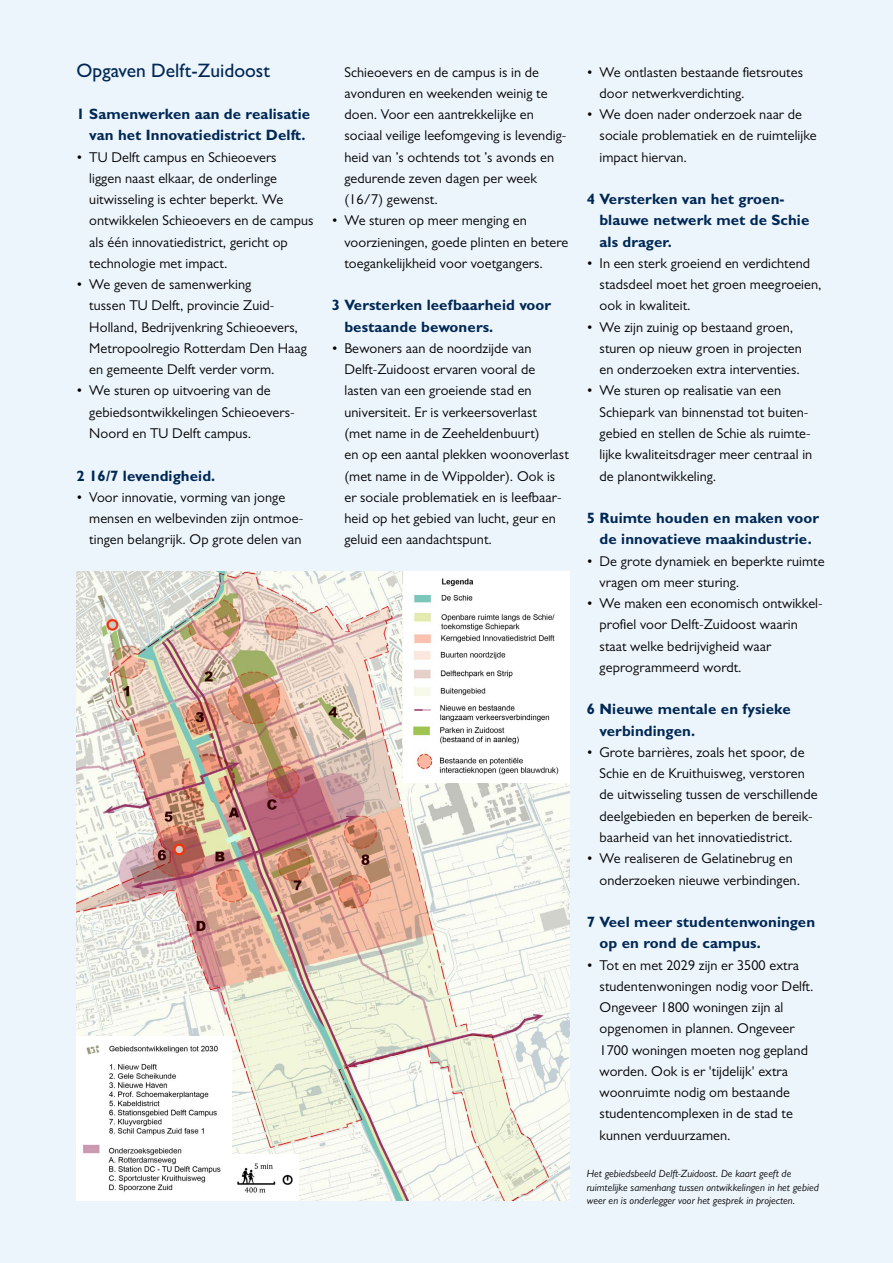
<style>
.page{position:relative;width:893px;height:1263px;background:#edf5fc}
.page>*{position:absolute;margin:0;border:0;box-sizing:border-box;transform-origin:0 0}
.H3_-_Paragraaf{font:500 19.5px "Gill Sans MT Pro";color:#002855}
.H4_-_Tussenkop_opsom{font:700 15px/21.3px "Gill Sans MT Pro";letter-spacing:.005em;color:#002855}
.t1{font:14.25px/21.3px "Gill Sans MT Pro";letter-spacing:.005em;color:#000}
.t2{font:italic 10.5px/13.5px "Gill Sans MT Pro";letter-spacing:.005em;color:#000}
</style>
<div class="page">
<img style="left:77px;top:571px;width:493px;height:629px">
<img style="left:403px;top:595px;width:167px;height:151px">
<img style="left:77px;top:1037px;width:154px;height:163px">
<img style="left:403px;top:746px;width:167px;height:36px">
<img style="left:231px;top:1155px;width:68px;height:45px">
<div style="left:403px;top:571px;width:167px;height:24px;background:#fff"></div>
<h3 class="H3_-_Paragraaf" style="left:77px;top:58px;width:195px">Opgaven Delft-Zuidoost</h3>
<h4 class="H4_-_Tussenkop_opsom" style="left:77px;top:103px;width:235px;text-align:center">1 Samenwerken aan de realisatie van het Innovatiedistrict Delft.</h4>
<p class="t1" style="left:89px;top:146px;width:226px;text-indent:-13px">• TU Delft campus en Schieoevers<br>liggen naast elkaar, de onderlinge uitwisseling is echter beperkt. We ontwikkelen Schieoevers en de campus als één innovatiedistrict, gericht op technologie met impact.</p>
<p class="t1" style="left:89px;top:274px;width:219px;text-indent:-13px">• We geven de samenwerking<br>tussen TU Delft, provincie Zuid-Holland, Bedrijvenkring Schieoevers, Metropoolregio Rotterdam Den Haag en gemeente Delft verder vorm.</p>
<p class="t1" style="left:89px;top:380px;width:207px;text-indent:-13px">• We sturen op uitvoering van de gebiedsontwikkelingen Schieoevers-<br>Noord en TU Delft campus.</p>
<h4 class="H4_-_Tussenkop_opsom" style="left:77px;top:464px;width:140px">2 16/7 levendigheid.</h4>
<p class="t1" style="left:89px;top:486px;width:216px;text-indent:-13px">• Voor innovatie, vorming van jonge mensen en welbevinden zijn ontmoe&shy;tingen belangrijk. Op grote delen van</p>
<p class="t1" style="left:344px;top:61px;width:223px">Schieoevers en de campus is in de avonduren en weekenden weinig te doen. Voor een aantrekkelijke en sociaal veilige leefomgeving is levendig&shy;heid van ’s ochtends tot ’s avonds en gedurende zeven dagen per week (16/7) gewenst.</p>
<p class="t1" style="left:344px;top:210px;width:225px;text-indent:-13px">• We sturen op meer menging en voorzieningen, goede plinten en betere toegankelijkheid voor voetgangers.</p>
<h4 class="H4_-_Tussenkop_opsom" style="left:344px;top:294px;width:208px;text-indent:-13px">3 Versterken leefbaarheid voor bestaande bewoners.</h4>
<p class="t1" style="left:344px;top:337px;width:226px;text-indent:-13px">• Bewoners aan de noordzijde van Delft-Zuidoost ervaren vooral de lasten van een groeiende stad en universiteit. Er is verkeersoverlast<br>(met name in de Zeeheldenbuurt)<br>en op een aantal plekken woonoverlast (met name in de Wippolder). Ook is er sociale problematiek en is leefbaar&shy;heid op het gebied van lucht, geur en geluid een aandachtspunt.</p>
<p class="t1" style="left:600px;top:61px;width:205px;text-indent:-13px">• We ontlasten bestaande fietsroutes door netwerkverdichting.</p>
<p class="t1" style="left:600px;top:103px;width:219px;text-indent:-13px">• We doen nader onderzoek naar de sociale problematiek en de ruimtelijke impact hiervan.</p>
<h4 class="H4_-_Tussenkop_opsom" style="left:600px;top:188px;width:211px;text-indent:-13px">4 Versterken van het groen&shy;blauwe netwerk met de Schie als drager.</h4>
<p class="t1" style="left:600px;top:252px;width:224px;text-indent:-13px">• In een sterk groeiend en verdichtend stadsdeel moet het groen meegroeien, ook in kwaliteit.</p>
<p class="t1" style="left:600px;top:316px;width:204px;text-indent:-13px">• We zijn zuinig op bestaand groen, sturen op nieuw groen in projecten en onderzoeken extra interventies.</p>
<p class="t1" style="left:600px;top:380px;width:214px;text-indent:-13px">• We sturen op realisatie van een Schiepark van binnenstad tot buiten&shy;gebied en stellen de Schie als ruimte&shy;lijke kwaliteitsdrager meer centraal in de planontwikkeling.</p>
<h4 class="H4_-_Tussenkop_opsom" style="left:587px;top:507px;width:234px;text-align:center">5 Ruimte houden en maken voor de innovatieve maakindustrie.</h4>
<p class="t1" style="left:600px;top:550px;width:227px;text-indent:-13px">• De grote dynamiek en beperkte ruimte vragen om meer sturing.</p>
<p class="t1" style="left:600px;top:592px;width:225px;text-indent:-13px">• We maken een economisch ontwikkel&shy;profiel voor Delft-Zuidoost waarin staat welke bedrijvigheid waar geprogrammeerd wordt.</p>
<h4 class="H4_-_Tussenkop_opsom" style="left:600px;top:698px;width:193px;text-indent:-13px">6 Nieuwe mentale en fysieke verbindingen.</h4>
<p class="t1" style="left:600px;top:741px;width:219px;text-indent:-13px">• Grote barrières, zoals het spoor, de Schie en de Kruithuisweg, verstoren de uitwisseling tussen de verschillende deelgebieden en beperken de bereik&shy;baarheid van het innovatiedistrict.</p>
<p class="t1" style="left:600px;top:848px;width:202px;text-indent:-13px">• We realiseren de Gelatinebrug en onderzoeken nieuwe verbindingen.</p>
<h4 class="H4_-_Tussenkop_opsom" style="left:600px;top:911px;width:217px;text-indent:-13px">7 Veel meer studentenwoningen op en rond de campus.</h4>
<p class="t1" style="left:600px;top:954px;width:216px;text-indent:-13px">• Tot en met 2029 zijn er 3500 extra studentenwoningen nodig voor Delft.<br>Ongeveer 1800 woningen zijn al opgenomen in plannen. Ongeveer<br>1700 woningen moeten nog gepland worden. Ook is er 'tijdelijk' extra woonruimte nodig om bestaande studentencomplexen in de stad te kunnen verduurzamen.</p>
<p class="t2" style="left:587px;top:1167px;width:233px">Het gebiedsbeeld Delft-Zuidoost. De kaart geeft de ruimtelijke samenhang tussen ontwikkelingen in het gebied weer en is onderlegger voor het gesprek in projecten.</p>
</div>
